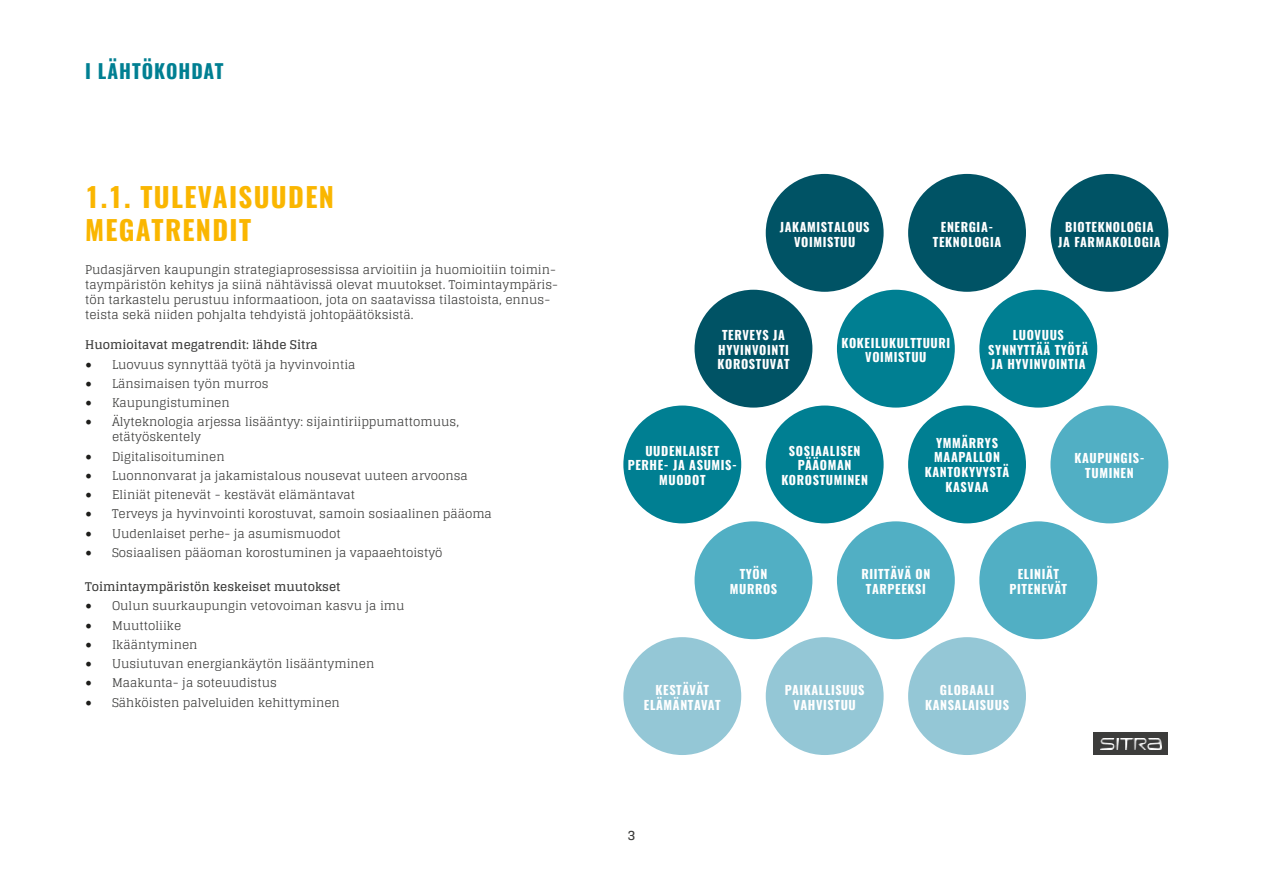
<style>
.page{position:relative;width:1263px;height:893px;background:#fff}
.page>*{position:absolute;margin:0;border:0;box-sizing:border-box;transform-origin:0 0}
.t1{font:700 27px/32.4px "Oswald";letter-spacing:.05em;color:#fab600}
.t2{font:700 19.5px "Oswald";letter-spacing:.05em;color:#007f92}
.t3{font:700 13.5px "Glegoo";color:#3c3c3b}
.t4{font:700 12.3px/14.9px "Oswald";letter-spacing:.05em;color:#fff;text-align:center}
.t5{font:12px/15px "Glegoo";color:#3c3c3b}
.t6{font:700 12px "Glegoo";color:#3c3c3b}
.s1{font-family:"Minion Pro";font-size:18px;color:#1d1d1b}
</style>
<div class="page">
<div style="left:766px;top:637px;width:118px;height:118px;background:#94c7d6;border-radius:50%"></div>
<div style="left:979px;top:521px;width:118px;height:118px;background:#51afc4;border-radius:50%"></div>
<div style="left:1050px;top:406px;width:118px;height:117px;background:#51afc4;border-radius:50%"></div>
<div style="left:694px;top:290px;width:118px;height:118px;background:#005365;border-radius:50%"></div>
<div style="left:766px;top:406px;width:118px;height:117px;background:#007f92;border-radius:50%"></div>
<div style="left:908px;top:406px;width:118px;height:117px;background:#007f92;border-radius:50%"></div>
<div style="left:623px;top:406px;width:118px;height:117px;background:#007f92;border-radius:50%"></div>
<div style="left:979px;top:290px;width:118px;height:118px;background:#007f92;border-radius:50%"></div>
<div style="left:837px;top:521px;width:118px;height:118px;background:#51afc4;border-radius:50%"></div>
<div style="left:837px;top:290px;width:118px;height:118px;background:#007f92;border-radius:50%"></div>
<div style="left:694px;top:521px;width:118px;height:118px;background:#51afc4;border-radius:50%"></div>
<div style="left:1050px;top:174px;width:118px;height:118px;background:#005365;border-radius:50%"></div>
<div style="left:908px;top:174px;width:118px;height:118px;background:#005365;border-radius:50%"></div>
<div style="left:766px;top:174px;width:118px;height:118px;background:#005365;border-radius:50%"></div>
<div style="left:1093px;top:733px;width:75px;height:22px;background:#3c3c3b"></div>
<img style="left:1101px;top:738px;width:60px;height:12px">
<div style="left:623px;top:637px;width:118px;height:118px;background:#94c7d6;border-radius:50%"></div>
<div style="left:908px;top:637px;width:118px;height:118px;background:#94c7d6;border-radius:50%"></div>
<h2 class="t2" style="left:85px;top:60px;width:140px">I LÄHTÖKOHDAT</h2>
<h1 class="t1" style="left:85px;top:183px;width:250px">1.1. TULEVAISUUDEN<br>MEGATRENDIT</h1>
<p class="t5" style="left:85px;top:263px;width:475px">Pudasjärven kaupungin strategiaprosessissa arvioitiin ja huomioitiin toimin&shy;taympäristön kehitys ja siinä nähtävissä olevat muutokset. Toimintaympäris&shy;tön tarkastelu perustuu informaatioon, jota on saatavissa tilastoista, ennus&shy;teista sekä niiden pohjalta tehdyistä johtopäätöksistä.</p>
<p class="t6" style="left:85px;top:338px;width:234px">Huomioitavat megatrendit: lähde Sitra</p>
<p class="t5" style="left:85px;top:357px;width:272px"><span class="s1">•</span> Luovuus synnyttää työtä ja hyvinvointia</p>
<p class="t5" style="left:85px;top:376px;width:185px"><span class="s1">•</span> Länsimaisen työn murros</p>
<p class="t5" style="left:85px;top:396px;width:146px"><span class="s1">•</span> Kaupungistuminen</p>
<p class="t5" style="left:112px;top:415px;width:348px;text-indent:-27px"><span class="s1">•</span> Älyteknologia arjessa lisääntyy: sijaintiriippumattomuus, etätyöskentely</p>
<p class="t5" style="left:85px;top:449px;width:141px"><span class="s1">•</span> Digitalisoituminen</p>
<p class="t5" style="left:85px;top:468px;width:384px"><span class="s1">•</span> Luonnonvarat ja jakamistalous nousevat uuteen arvoonsa</p>
<p class="t5" style="left:85px;top:488px;width:272px"><span class="s1">•</span> Eliniät pitenevät - kestävät elämäntavat</p>
<p class="t5" style="left:85px;top:507px;width:408px"><span class="s1">•</span> Terveys ja hyvinvointi korostuvat, samoin sosiaalinen pääoma</p>
<p class="t5" style="left:85px;top:526px;width:257px"><span class="s1">•</span> Uudenlaiset perhe- ja asumismuodot</p>
<p class="t5" style="left:85px;top:545px;width:359px"><span class="s1">•</span> Sosiaalisen pääoman korostuminen ja vapaaehtoistyö</p>
<p class="t6" style="left:85px;top:580px;width:257px">Toimintaympäristön keskeiset muutokset</p>
<p class="t5" style="left:85px;top:599px;width:321px"><span class="s1">•</span> Oulun suurkaupungin vetovoiman kasvu ja imu</p>
<p class="t5" style="left:85px;top:618px;width:98px"><span class="s1">•</span> Muuttoliike</p>
<p class="t5" style="left:85px;top:637px;width:114px"><span class="s1">•</span> Ikääntyminen</p>
<p class="t5" style="left:85px;top:657px;width:291px"><span class="s1">•</span> Uusiutuvan energiankäytön lisääntyminen</p>
<p class="t5" style="left:85px;top:676px;width:193px"><span class="s1">•</span> Maakunta- ja soteuudistus</p>
<p class="t5" style="left:85px;top:695px;width:256px"><span class="s1">•</span> Sähköisten palveluiden kehittyminen</p>
<p class="t4" style="left:780px;top:220px;width:91px">JAKAMISTALOUS<br>VOIMISTUU</p>
<p class="t4" style="left:933px;top:220px;width:70px">ENERGIA-<br>TEKNOLOGIA</p>
<p class="t4" style="left:1058px;top:220px;width:104px">BIOTEKNOLOGIA<br>JA FARMAKOLOGIA</p>
<p class="t4" style="left:718px;top:328px;width:73px">TERVEYS JA<br>HYVINVOINTI<br>KOROSTUVAT</p>
<p class="t4" style="left:841px;top:336px;width:110px">KOKEILUKULTTUURI<br>VOIMISTUU</p>
<p class="t4" style="left:988px;top:328px;width:102px">LUOVUUS<br>SYNNYTTÄÄ TYÖTÄ<br>JA HYVINVOINTIA</p>
<p class="t4" style="left:628px;top:444px;width:111px">UUDENLAISET<br>PERHE- JA ASUMIS-<br>MUODOT</p>
<p class="t4" style="left:781px;top:444px;width:88px">SOSIAALISEN<br>PÄÄOMAN<br>KOROSTUMINEN</p>
<p class="t4" style="left:925px;top:436px;width:86px">YMMÄRRYS<br>MAAPALLON<br>KANTOKYVYSTÄ<br>KASVAA</p>
<p class="t4" style="left:1074px;top:452px;width:72px">KAUPUNGIS-<br>TUMINEN</p>
<p class="t4" style="left:730px;top:568px;width:49px">TYÖN<br>MURROS</p>
<p class="t4" style="left:861px;top:568px;width:70px">RIITTÄVÄ ON<br>TARPEEKSI</p>
<p class="t4" style="left:1009px;top:568px;width:59px">ELINIÄT<br>PITENEVÄT</p>
<p class="t4" style="left:644px;top:683px;width:78px">KESTÄVÄT<br>ELÄMÄNTAVAT</p>
<p class="t4" style="left:785px;top:683px;width:81px">PAIKALLISUUS<br>VAHVISTUU</p>
<p class="t4" style="left:925px;top:683px;width:86px">GLOBAALI<br>KANSALAISUUS</p>
<p class="t3" style="left:627px;top:827px;width:9px">3</p>
</div>
